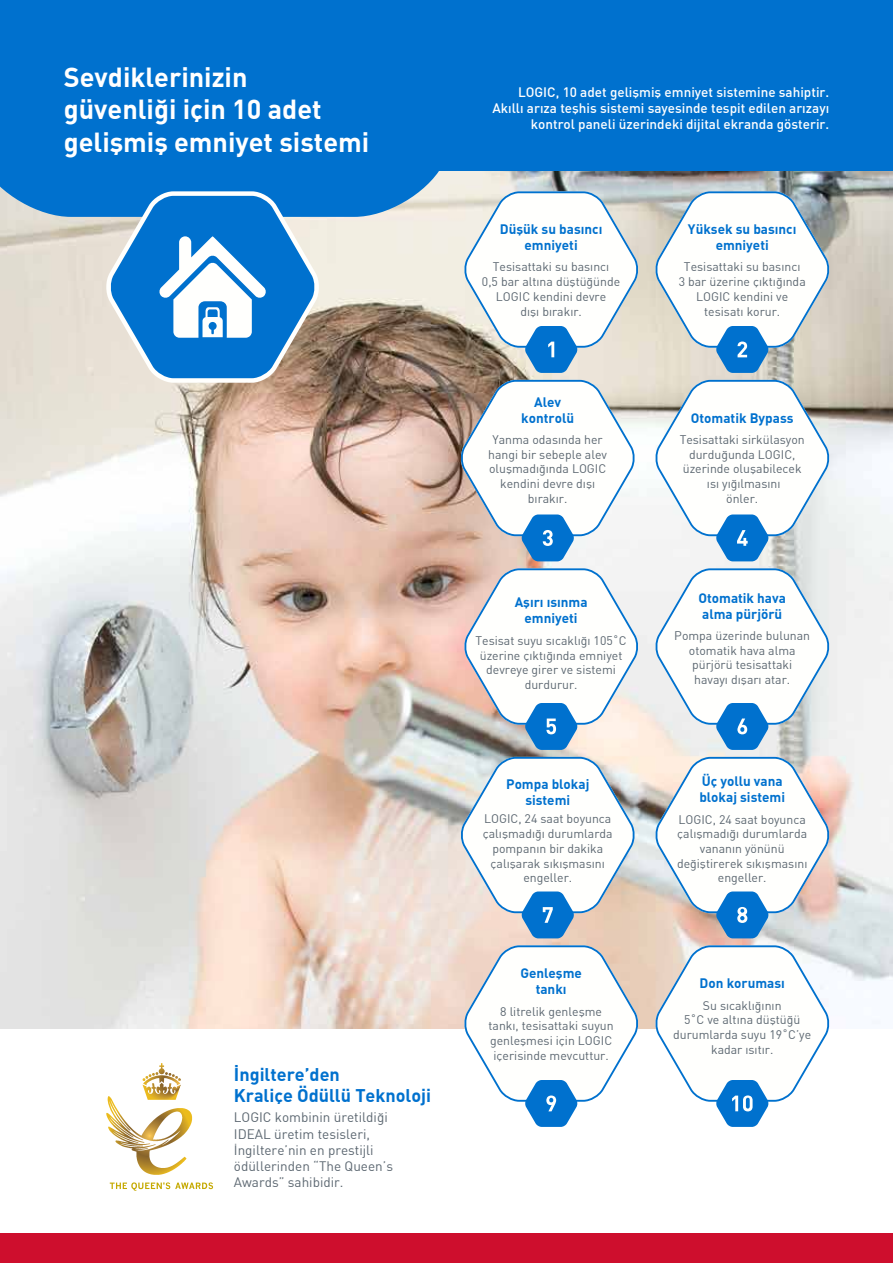
<style>
.page{position:relative;width:893px;height:1263px;background:#fff}
.page>*{position:absolute;margin:0;border:0;box-sizing:border-box;transform-origin:0 0}
.t1{font:27px/32.4px "DINT Bold";color:#fff}
.t2{font:18px/21px "DINT Bold";color:#0071ce}
.t3{font:13.5px/16.2px "DINT Bold";color:#0071ce;text-align:center}
.t4{font:13.5px/16.2px "DINT Medium";color:#fff;text-align:right}
.t5{font:13.5px/16.2px "DINT";color:#5b6670}
.t6{font:12.3px/14.7px "DINT";color:#5b6670;text-align:center}
</style>
<div class="page">
<img style="left:0;top:170px;width:893px;height:859px">
<svg style="left:0;top:170px;width:599px;height:47px;background:#4290cf"></svg>
<div style="left:0;top:0;width:893px;height:170px;background:#0071ce"></div>
<svg style="left:105px;top:191px;width:215px;height:192px"></svg>
<div style="left:0;top:1233px;width:893px;height:30px;background:#ce0e2d"></div>
<svg style="left:463px;top:191px;width:176px;height:182px"></svg>
<svg style="left:654px;top:191px;width:176px;height:182px"></svg>
<svg style="left:460px;top:380px;width:176px;height:181px"></svg>
<svg style="left:654px;top:380px;width:176px;height:181px"></svg>
<svg style="left:463px;top:568px;width:176px;height:182px"></svg>
<svg style="left:654px;top:568px;width:176px;height:182px"></svg>
<svg style="left:460px;top:757px;width:176px;height:181px"></svg>
<svg style="left:463px;top:945px;width:176px;height:182px"></svg>
<svg style="left:654px;top:945px;width:176px;height:182px"></svg>
<svg style="left:654px;top:757px;width:176px;height:181px"></svg>
<svg style="left:110px;top:1182px;width:103px;height:9px"></svg>
<svg style="left:142px;top:1063px;width:39px;height:37px"></svg>
<svg style="left:106px;top:1096px;width:15px;height:30px"></svg>
<h1 class="t1" style="left:64px;top:60px;width:307px">Sevdiklerinizin<br>güvenliği için 10 adet gelişmiş emniyet sistemi</h1>
<h2 class="t2" style="left:234px;top:1063px;width:199px">İngiltere’den<br>Kraliçe Ödüllü Teknoloji</h2>
<p class="t5" style="left:234px;top:1109px;width:161px">LOGIC kombinin üretildiği<br>IDEAL üretim tesisleri,<br>İngiltere’nin en prestijli ödüllerinden “The Queen’s<br>Awards” sahibidir.</p>
<p class="t4" style="left:492px;top:83px;width:338px">LOGIC, 10 adet gelişmiş emniyet sistemine sahiptir.<br>Akıllı arıza teşhis sistemi sayesinde tespit edilen arızayı kontrol paneli üzerindeki dijital ekranda gösterir.</p>
<p class="t3" style="left:500px;top:220px;width:104px">Düşük su basıncı emniyeti</p>
<p class="t6" style="left:482px;top:259px;width:140px">Tesisattaki su basıncı<br>0,5 bar altına düştüğünde<br>LOGIC kendini devre<br>dışı bırakır.</p>
<p class="t3" style="left:521px;top:394px;width:54px">Alev kontrolü</p>
<p class="t6" style="left:488px;top:432px;width:120px">Yanma odasında her hangi bir sebeple alev oluşmadığında LOGIC kendini devre dışı bırakır.</p>
<p class="t3" style="left:515px;top:593px;width:74px">Aşırı ısınma emniyeti</p>
<p class="t6" style="left:475px;top:633px;width:153px">Tesisat suyu sıcaklığı 105˚C üzerine çıktığında emniyet devreye girer ve sistemi durdurur.</p>
<p class="t3" style="left:506px;top:776px;width:85px">Pompa blokaj sistemi</p>
<p class="t6" style="left:483px;top:811px;width:131px">LOGIC, 24 saat boyunca çalışmadığı durumlarda pompanın bir dakika çalışarak sıkışmasını engeller.</p>
<p class="t3" style="left:520px;top:964px;width:63px">Genleşme tankı</p>
<p class="t6" style="left:489px;top:1004px;width:127px">8 litrelik genleşme tankı, tesisattaki suyun genleşmesi için LOGIC içerisinde mevcuttur.</p>
<p class="t3" style="left:688px;top:220px;width:110px">Yüksek su basıncı emniyeti</p>
<p class="t6" style="left:679px;top:259px;width:129px">Tesisattaki su basıncı<br>3 bar üzerine çıktığında<br>LOGIC kendini ve tesisatı korur.</p>
<p class="t3" style="left:691px;top:409px;width:104px">Otomatik Bypass</p>
<p class="t6" style="left:680px;top:432px;width:127px">Tesisattaki sirkülasyon durduğunda LOGIC, üzerinde oluşabilecek ısı yığılmasını<br>önler.</p>
<p class="t3" style="left:698px;top:590px;width:89px;text-align:left">Otomatik hava alma pürjörü</p>
<p class="t6" style="left:674px;top:628px;width:137px">Pompa üzerinde bulunan otomatik hava alma pürjörü tesisattaki havayı dışarı atar.</p>
<p class="t3" style="left:699px;top:772px;width:87px;text-align:left">Üç yollu vana blokaj sistemi</p>
<p class="t6" style="left:677px;top:811px;width:132px">LOGIC, 24 saat boyunca çalışmadığı durumlarda vananın yönünü değiştirerek sıkışmasını engeller.</p>
<p class="t3" style="left:700px;top:974px;width:87px">Don koruması</p>
<p class="t6" style="left:673px;top:997px;width:140px">Su sıcaklığının<br>5˚C ve altına düştüğü durumlarda suyu 19˚C’ye kadar ısıtır.</p>
</div>
